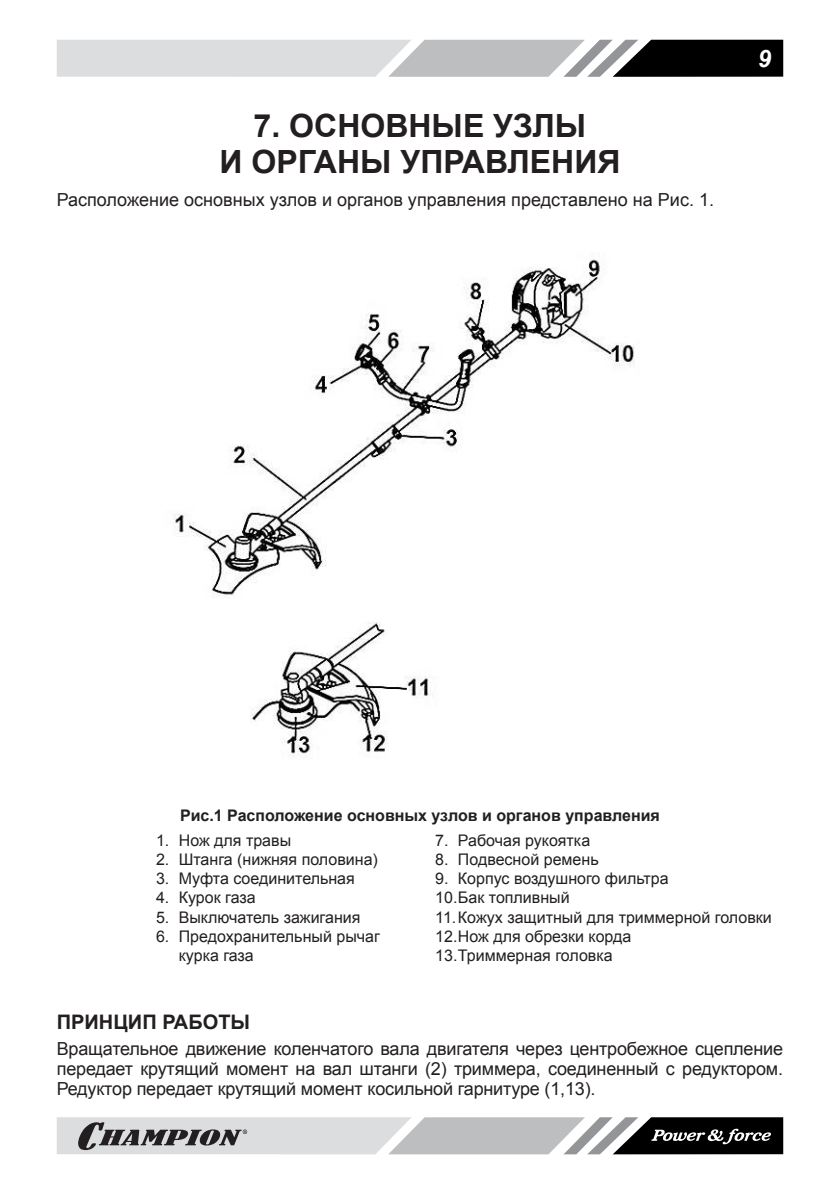
<style>
.page{position:relative;width:840px;height:1191px;background:#fff}
.page>*{position:absolute;margin:0;border:0;box-sizing:border-box;transform-origin:0 0}
.t1{font:700 32px/36px "Arial";color:#231f20;text-align:center}
.t2{font:italic 700 24px "Arial";color:#fff}
.t3{font:700 20px "Arial";color:#231f20}
.t4{font:18px/20px "Arial";letter-spacing:-.01em;color:#231f20;text-align:justify}
.t5{font:16px/19.2px "Arial";color:#231f20}
.t6{font:700 16px "Arial";color:#231f20}
</style>
<div class="page">
<svg style="left:57px;top:40px;width:725px;height:37px;background:#a7a8a9"></svg>
<svg style="left:57px;top:1117px;width:725px;height:37px;background:#a1a2a3"></svg>
<img style="left:173px;top:259px;width:462px;height:498px">
<h1 class="t1" style="left:219px;top:108px;width:402px">7. ОСНОВНЫЕ УЗЛЫ<br>И ОРГАНЫ УПРАВЛЕНИЯ</h1>
<p class="t4" style="left:57px;top:190px;width:658px">Расположение основных узлов и органов управления представлено на Рис. 1.</p>
<h2 class="t2" style="left:757px;top:44px;width:15px">9</h2>
<p class="t6" style="left:180px;top:804px;width:481px">Рис.1 Расположение основных узлов и органов управления</p>
<p class="t5" style="left:156px;top:830px;width:136px">1. Нож для травы</p>
<p class="t5" style="left:156px;top:850px;width:223px">2. Штанга (нижняя половина)</p>
<p class="t5" style="left:156px;top:869px;width:200px">3. Муфта соединительная</p>
<p class="t5" style="left:156px;top:888px;width:101px">4. Курок газа</p>
<p class="t5" style="left:156px;top:907px;width:206px">5. Выключатель зажигания</p>
<p class="t5" style="left:179px;top:926px;width:202px;text-indent:-23px">6. Предохранительный рычаг курка газа</p>
<p class="t5" style="left:435px;top:830px;width:156px">7. Рабочая рукоятка</p>
<p class="t5" style="left:435px;top:850px;width:165px">8. Подвесной ремень</p>
<p class="t5" style="left:435px;top:869px;width:235px">9. Корпус воздушного фильтра</p>
<p class="t5" style="left:435px;top:888px;width:136px">10. Бак топливный</p>
<p class="t5" style="left:435px;top:907px;width:338px">11. Кожух защитный для триммерной головки</p>
<p class="t5" style="left:435px;top:926px;width:197px">12. Нож для обрезки корда</p>
<p class="t5" style="left:435px;top:946px;width:179px">13. Триммерная головка</p>
<p class="t3" style="left:57px;top:1008px;width:195px">ПРИНЦИП РАБОТЫ</p>
<p class="t4" style="left:57px;top:1038px;width:727px">Вращательное движение коленчатого вала двигателя через центробежное сцепление передает крутящий момент на вал штанги (2) триммера, соединенный с редуктором.<br>Редуктор передает крутящий момент косильной гарнитуре (1,13).</p>
</div>
